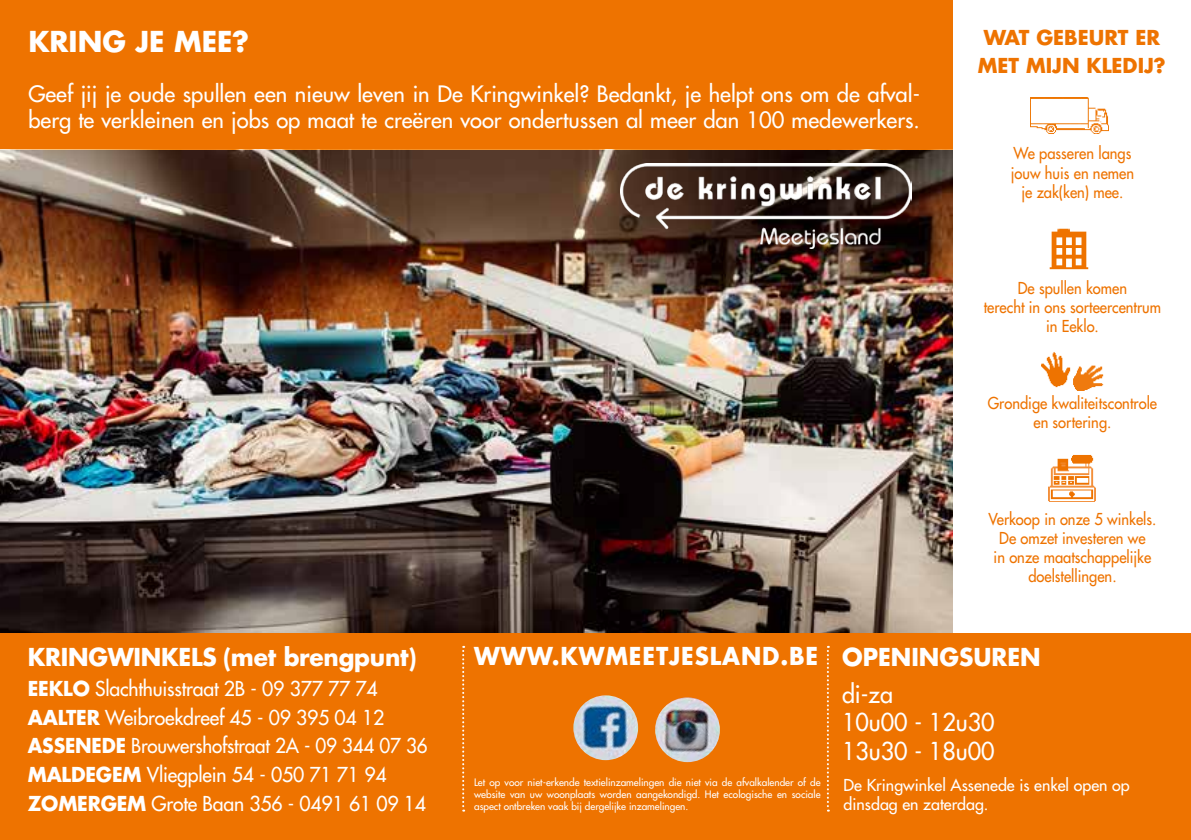
<style>
.page{position:relative;width:1191px;height:840px;background:#fff}
.page>*{position:absolute;margin:0;border:0;box-sizing:border-box;transform-origin:0 0}
.t1{font:700 28px "Futura Std";color:#fff}
.t2{font:700 24px "Futura Std";color:#fff}
.t3{font:500 24px/28.8px "Futura Std";color:#fff}
.t4{font:700 24px "Futura Std";letter-spacing:.035em;color:#fff;scale:.96 1}
.t5{font:500 22px/26.4px "Futura Std";color:#fff}
.t6{font:500 20px/28.6px "Futura Std";letter-spacing:-.01em;color:#fff}
.t7{font:700 20px/28px "Futura Std";color:#ee7300}
.t8{font:500 16px/19.2px "Futura Std";color:#ee7300;text-align:center;scale:.92 1}
.t9{font:500 16px/19.2px "Futura Std";color:#fff}
.t10{font:500 10px/12px "Futura Std";color:#fff;text-align:justify}
.s1{font-weight:700}
</style>
<div class="page">
<img style="left:0;top:150px;width:952px;height:483px">
<div style="left:0;top:633px;width:1191px;height:206px;background:#ee7300"></div>
<svg style="left:827px;top:645px;width:2px;height:166px"></svg>
<svg style="left:462px;top:645px;width:2px;height:166px"></svg>
<img style="left:1030px;top:97px;width:79px;height:36px">
<img style="left:1049px;top:228px;width:40px;height:42px">
<img style="left:1041px;top:352px;width:63px;height:38px">
<img style="left:1048px;top:454px;width:47px;height:47px">
<img style="left:573px;top:695px;width:65px;height:64px;border-radius:32px">
<img style="left:655px;top:697px;width:65px;height:64px;border-radius:32px">
<div style="left:0;top:0;width:952px;height:150px;background:#ee7300"></div>
<img style="left:620px;top:164px;width:292px;height:85px">
<h1 class="t1" style="left:28px;top:22px;width:222px">KRING JE MEE?</h1>
<h3 class="t5" style="left:28px;top:81px;width:893px">Geef jij je oude spullen een nieuw leven in De Kringwinkel? Bedankt, je helpt ons om de afval&shy;berg te verkleinen en jobs op maat te creëren voor ondertussen al meer dan 100 medewerkers.</h3>
<p class="t7" style="left:978px;top:23px;width:189px">WAT GEBEURT ER<br>MET MIJN KLEDIJ?</p>
<p class="t8" style="left:1010px;top:144px;width:135px">We passeren langs jouw huis en nemen je zak(ken) mee.</p>
<p class="t8" style="left:983px;top:278px;width:194px">De spullen komen<br>terecht in ons sorteercentrum in Eeklo.</p>
<p class="t8" style="left:987px;top:393px;width:185px">Grondige kwaliteitscontrole en sortering.</p>
<p class="t8" style="left:988px;top:509px;width:184px">Verkoop in onze 5 winkels.<br>De omzet investeren we<br>in onze maatschappelijke doelstellingen.</p>
<h2 class="t2" style="left:28px;top:640px;width:390px">KRINGWINKELS (met brengpunt)</h2>
<p class="t6" style="left:28px;top:673px;width:401px"><span class="s1">EEKLO</span> Slachthuisstraat 2B - 09 377 77 74<br><span class="s1">AALTER</span> Weibroekdreef 45 - 09 395 04 12<br><span class="s1">ASSENEDE</span> Brouwershofstraat 2A - 09 344 07 36<br><span class="s1">MALDEGEM</span> Vliegplein 54 - 050 71 71 94<br><span class="s1">ZOMERGEM</span> Grote Baan 356 - 0491 61 09 14</p>
<h2 class="t4" style="left:474px;top:639px;width:360px">WWW.KWMEETJESLAND.BE</h2>
<h2 class="t2" style="left:842px;top:640px;width:200px">OPENINGSUREN</h2>
<h2 class="t3" style="left:842px;top:679px;width:154px">di-za<br>10u00 - 12u30<br>13u30 - 18u00</h2>
<p class="t10" style="left:474px;top:776px;width:348px">Let op voor niet-erkende textielinzamelingen die niet via de afvalkalender of de website van uw woonplaats worden aangekondigd. Het ecologische en sociale aspect ontbreken vaak bij dergelijke inzamelingen.</p>
<p class="t9" style="left:843px;top:774px;width:287px">De Kringwinkel Assenede is enkel open op dinsdag en zaterdag.</p>
</div>
